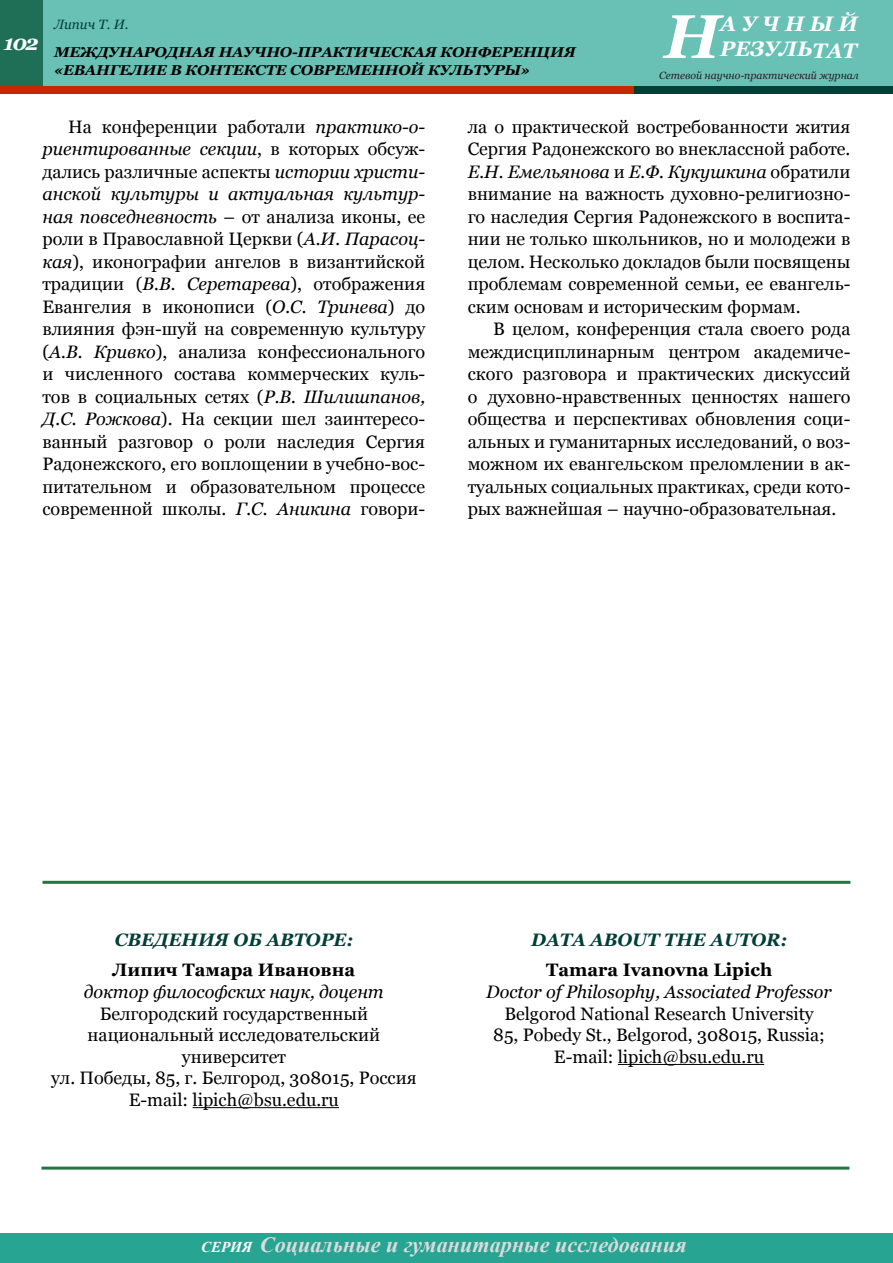
<style>
.page{position:relative;width:893px;height:1263px;background:#fff}
.page>*{position:absolute;margin:0;border:0;box-sizing:border-box;transform-origin:0 0}
.t1{font:italic 700 61.5px "Georgia";color:#fff}
.t2{font:italic 700 21.75px "Times New Roman";color:#dadbdc}
.t3{font:italic 700 21px/25.2px "Georgia";color:#fff}
.t4{font:18px/22.5px "Georgia";color:#000;text-align:justify}
.t5{font:italic 18px "Georgia";color:#000}
.t6{font:700 18px "Georgia";color:#000}
.t7{font:italic 700 18px "Georgia";color:#003f37}
.t8{font:italic 700 14.25px/18px "Georgia";letter-spacing:-.01em;color:#000;text-align:center;scale:1.05 1}
.t9{font:italic 13.5px "Georgia";color:#003f37}
.t10{font:italic 10.5px "Georgia";color:#222}
.s1{font-style:italic}
.s2{font-size:15px;color:#fff}
</style>
<div class="page">
<div style="left:0;top:0;width:893px;height:94px;background:#69c0b4"></div>
<div style="left:0;top:0;width:43px;height:90px;background:#1e6f56"></div>
<div style="left:0;top:86px;width:655px;height:8px;background:#c62900"></div>
<div style="left:634px;top:86px;width:259px;height:8px;background:#003f37"></div>
<div style="left:0;top:1233px;width:893px;height:30px;background:#28a493"></div>
<hr style="left:43px;top:881px;width:807px;height:3px;background:#1e7743">
<hr style="left:41px;top:1166px;width:808px;height:3px;background:#1e7743">
<hr style="left:193px;top:1107px;width:146px;height:1px;background:#000">
<hr style="left:618px;top:1064px;width:146px;height:1px;background:#000">
<p class="t3" style="left:720px;top:11px;width:139px">АУЧНЫЙ<br>РЕЗУЛЬТАТ</p>
<p class="t10" style="left:659px;top:68px;width:201px">Сетевой научно-практический журнал</p>
<p class="t9" style="left:54px;top:15px;width:76px">Липич Т. И.</p>
<h1 class="t1" style="left:664px;top:-3px;width:58px">Н</h1>
<p class="t8" style="left:4px;top:43px;width:546px"><sup>102</sup> МЕЖДУНАРОДНАЯ НАУЧНО-ПРАКТИЧЕСКАЯ КОНФЕРЕНЦИЯ «ЕВАНГЕЛИЕ В КОНТЕКСТЕ СОВРЕМЕННОЙ КУЛЬТУРЫ»</p>
<p class="t4" style="left:42px;top:116px;width:384px;text-indent:26px">На конференции работали <span class="s1">практико-о&shy;риентированные секции</span>, в которых обсуж&shy;дались различные аспекты <span class="s1">истории христи&shy;анской культуры и актуальная культур&shy;ная повседневность</span> – от анализа иконы, ее роли в Православной Церкви (<span class="s1">А.И. Парасоц&shy;кая</span>), иконографии ангелов в византийской традиции (<span class="s1">В.В. Серетарева</span>), отображения Евангелия в иконописи (<span class="s1">О.С. Тринева</span>) до влияния фэн-шуй на современную культуру (<span class="s1">А.В. Кривко</span>), анализа конфессионального и численного состава коммерческих куль&shy;тов в социальных сетях (<span class="s1">Р.В. Шилишпанов, Д.С. Рожкова</span>). На секции шел заинтересо&shy;ванный разговор о роли наследия Сергия Радонежского, его воплощении в учебно-вос&shy;питательном и образовательном процессе современной школы. <span class="s1">Г.С. Аникина</span> говори-</p>
<p class="t4" style="left:468px;top:116px;width:384px">ла о практической востребованности жития Сергия Радонежского во внеклассной работе.<br><span class="s1">Е.Н. Емельянова</span> и <span class="s1">Е.Ф. Кукушкина</span> обратили внимание на важность духовно-религиозно&shy;го наследия Сергия Радонежского в воспита&shy;нии не только школьников, но и молодежи в целом. Несколько докладов были посвящены проблемам современной семьи, ее евангель&shy;ским основам и историческим формам.</p>
<p class="t4" style="left:468px;top:318px;width:384px;text-indent:26px">В целом, конференция стала своего рода междисциплинарным центром академиче&shy;ского разговора и практических дискуссий о духовно-нравственных ценностях нашего общества и перспективах обновления соци&shy;альных и гуманитарных исследований, о воз&shy;можном их евангельском преломлении в ак&shy;туальных социальных практиках, среди кото&shy;рых важнейшая – научно-образовательная.</p>
<p class="t7" style="left:115px;top:928px;width:147px">СВЕДЕНИЯ Обавто</p>
<p class="t7" style="left:321px;top:928px;width:34px">ре:</p>
<p class="t6" style="left:113px;top:959px;width:244px">Липич Тамара Ивановна</p>
<p class="t5" style="left:84px;top:980px;width:301px">доктор философских наук, доцент</p>
<p class="t4" style="left:51px;top:1003px;width:367px;line-height:21.6px;text-align:center">Белгородский государственный национальный исследовательский университет<br>ул. Победы, 85, г. Белгород, 308015, Россия<br>E-mail: lipich@bsu.edu.ru</p>
<p class="t7" style="left:531px;top:928px;width:258px">DATA ABOUT THE AUTOR:</p>
<p class="t6" style="left:546px;top:959px;width:228px">Tamara Ivanovna Lipich</p>
<p class="t5" style="left:486px;top:980px;width:347px">Doctor of Philosophy, Associated Professor</p>
<p class="t4" style="left:493px;top:1003px;width:333px;line-height:21.6px;text-align:center">Belgorod National Research University<br>85, Pobedy St., Belgorod, 308015, Russia;<br>E-mail: lipich@bsu.edu.ru</p>
<p class="t2" style="left:201px;top:1229px;width:487px"><span class="s2">СЕРИЯ</span> Социальные и гуманитарные исследования</p>
</div>
